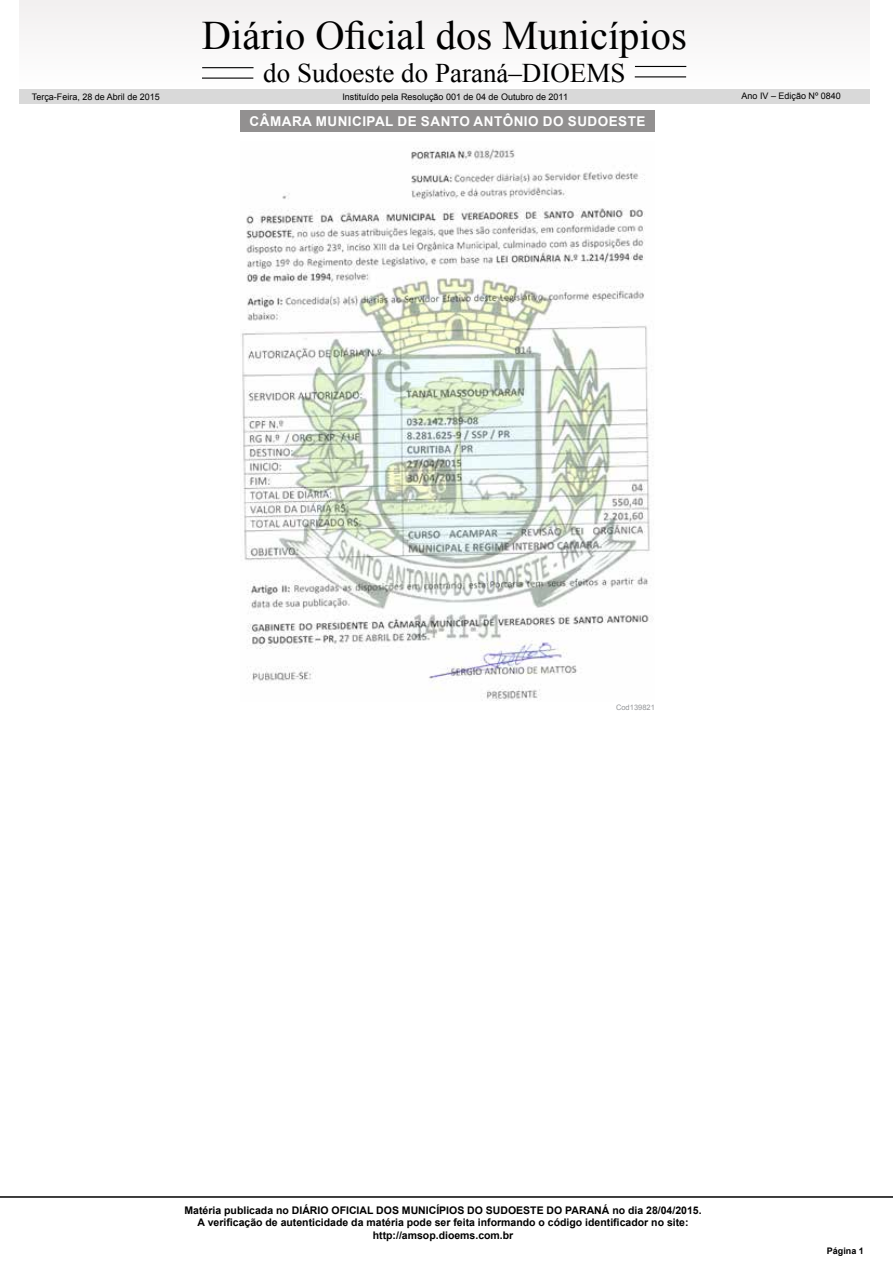
<style>
.page{position:relative;width:893px;height:1263px;background:#fff}
.page>*{position:absolute;margin:0;border:0;box-sizing:border-box;transform-origin:0 0}
.t1{font:40.5px "Times New Roman";color:#000}
.t2{font:27px "Times New Roman";color:#000}
.t3{font:700 13.5px "Arial";letter-spacing:.035em;color:#fff}
.t4{font:700 10.5px/12.6px "Arial";color:#000;text-align:center}
.t5{font:9px "Arial";color:#000}
.t6{font:700 9px "Arial";color:#000}
.t7{font:7.5px "Arial";color:#939598}
</style>
<div class="page">
<hr style="left:0;top:1196px;width:893px;height:2px;background:#000">
<div style="left:19px;top:0;width:851px;height:87px;background:#f8f7f7"></div>
<div style="left:19px;top:90px;width:851px;height:14px;background:#d9d9d9"></div>
<hr style="left:202px;top:67px;width:52px;height:1px;background:#000">
<hr style="left:635px;top:66px;width:51px;height:1px;background:#000">
<hr style="left:202px;top:78px;width:51px;height:1px;background:#000">
<hr style="left:635px;top:76px;width:51px;height:1px;background:#000">
<div style="left:240px;top:111px;width:415px;height:21px;background:#929090"></div>
<img style="left:242px;top:148px;width:408px;height:553px">
<h1 class="t1" style="left:202px;top:7px;width:486px">Diário Oficial dos Municípios</h1>
<h2 class="t2" style="left:263px;top:54px;width:364px">do Sudoeste do Paraná–DIOEMS</h2>
<p class="t5" style="left:32px;top:91px;width:130px">Terça-Feira, 28 de Abril de 2015</p>
<p class="t5" style="left:342px;top:90px;width:227px">Instituído pela Resolução 001 de 04 de Outubro de 2011</p>
<p class="t5" style="left:741px;top:89px;width:101px">Ano IV – Edição Nº 0840</p>
<p class="t3" style="left:250px;top:112px;width:32px">Câmara</p>
<p class="t3" style="left:316px;top:112px;width:21px">Municipal</p>
<p class="t3" style="left:397px;top:112px;width:44px">de Santo</p>
<p class="t3" style="left:474px;top:112px;width:49px">Antônio</p>
<p class="t3" style="left:543px;top:112px;width:45px">do Sudoeste</p>
<p class="t7" style="left:616px;top:702px;width:40px">Cod139821</p>
<p class="t4" style="left:184px;top:1204px;width:519px">Matéria publicada no DIÁRIO OFICIAL DOS MUNICÍPIOS DO SUDOESTE DO PARANÁ no dia 28/04/2015.<br>A verificação de autenticidade da matéria pode ser feita informando o código identificador no site: http://amsop.dioems.com.br</p>
<p class="t6" style="left:827px;top:1244px;width:39px">Página 1</p>
</div>
